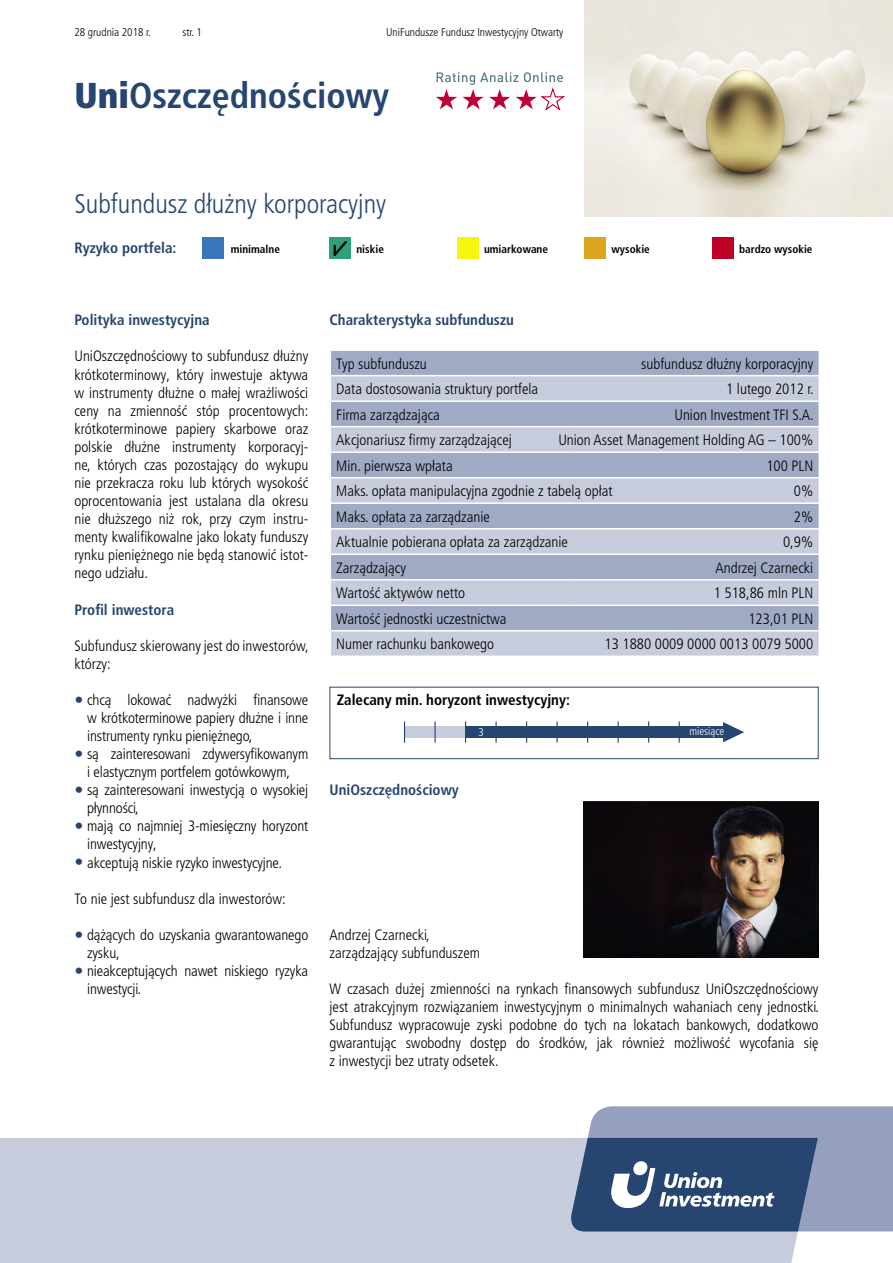
<style>
.page{position:relative;width:893px;height:1263px;background:#fff}
.page>*{position:absolute;margin:0;border:0;box-sizing:border-box;transform-origin:0 0}
.t1{font:700 condensed 36px "Frutiger LT Pro";color:#264570}
.t2{font:300 condensed 27px "Frutiger LT Pro";color:#264570}
.t3{font:300 condensed 15px/18px "Frutiger LT Pro";color:#000}
.t4{font:700 condensed 15px "Frutiger LT Pro";color:#264570}
.t5{font:700 condensed 15px "Frutiger LT Pro";color:#000}
.t6{font:300 condensed 11.25px "Frutiger LT Pro";color:#000}
.t7{font:700 condensed 11.25px "Frutiger LT Pro";color:#000}
.t8{font:300 condensed 11.25px "Frutiger LT Pro";color:#fff}
.s1{font-weight:900}
.s2{font-size:18px;color:#264570}
</style>
<div class="page">
<div style="left:202px;top:238px;width:21px;height:21px;background:#3b76ba"></div>
<div style="left:330px;top:238px;width:21px;height:21px;background:#30a07a"></div>
<svg style="left:334px;top:241px;width:13px;height:15px"></svg>
<div style="left:457px;top:238px;width:21px;height:21px;background:#f7f410"></div>
<div style="left:585px;top:238px;width:21px;height:21px;background:#dda421"></div>
<div style="left:712px;top:238px;width:21px;height:21px;background:#be0027"></div>
<img style="left:585px;top:0;width:308px;height:217px">
<div style="left:0;top:1138px;width:818px;height:125px;background:#c7ccdd"></div>
<svg style="left:568px;top:1106px;width:325px;height:125px;background:#6a7d9e"></svg>
<svg style="left:436px;top:72px;width:129px;height:39px"></svg>
<div style="left:330px;top:687px;width:489px;height:72px;border:1px solid #264570"></div>
<div style="left:331px;top:351px;width:488px;height:24px;background:#a0aac5"></div>
<svg style="left:331px;top:376px;width:488px;height:279px;background:#b6bdd2"></svg>
<hr style="left:330px;top:400px;width:245px;height:2px;background:#fff">
<hr style="left:575px;top:400px;width:245px;height:2px;background:#fff">
<hr style="left:330px;top:426px;width:245px;height:1px;background:#fff">
<hr style="left:575px;top:426px;width:245px;height:1px;background:#fff">
<hr style="left:330px;top:451px;width:245px;height:2px;background:#fff">
<hr style="left:575px;top:451px;width:245px;height:2px;background:#fff">
<hr style="left:330px;top:477px;width:245px;height:1px;background:#fff">
<hr style="left:575px;top:477px;width:245px;height:1px;background:#fff">
<hr style="left:330px;top:502px;width:245px;height:2px;background:#fff">
<hr style="left:575px;top:502px;width:245px;height:2px;background:#fff">
<hr style="left:330px;top:528px;width:245px;height:1px;background:#fff">
<hr style="left:575px;top:528px;width:245px;height:1px;background:#fff">
<hr style="left:330px;top:553px;width:245px;height:2px;background:#fff">
<hr style="left:575px;top:553px;width:245px;height:2px;background:#fff">
<hr style="left:330px;top:579px;width:245px;height:1px;background:#fff">
<hr style="left:575px;top:579px;width:245px;height:1px;background:#fff">
<hr style="left:330px;top:604px;width:245px;height:2px;background:#fff">
<hr style="left:575px;top:604px;width:245px;height:2px;background:#fff">
<hr style="left:330px;top:630px;width:245px;height:1px;background:#fff">
<hr style="left:575px;top:630px;width:245px;height:1px;background:#fff">
<div style="left:404px;top:726px;width:320px;height:12px;background:#264570"></div>
<div style="left:404px;top:726px;width:62px;height:12px;background:#c7ccdd"></div>
<svg style="left:723px;top:722px;width:21px;height:20px"></svg>
<svg style="left:404px;top:721px;width:1px;height:22px"></svg>
<hr style="left:434px;top:721px;width:2px;height:22px;background:#264570">
<svg style="left:465px;top:721px;width:1px;height:22px"></svg>
<hr style="left:495px;top:721px;width:2px;height:22px;background:#264570">
<img style="left:583px;top:801px;width:236px;height:157px">
<p class="t6" style="left:74px;top:26px;width:78px">28 grudnia 2018 r.</p>
<p class="t6" style="left:182px;top:26px;width:21px">str. 1</p>
<p class="t6" style="left:386px;top:26px;width:179px">UniFundusze Fundusz Inwestycyjny Otwarty</p>
<h1 class="t1" style="left:74px;top:75px;width:316px"><span class="s1">Uni</span>Oszczędnościowy</h1>
<h2 class="t2" style="left:74px;top:188px;width:313px">Subfundusz dłużny korporacyjny</h2>
<p class="t4" style="left:74px;top:239px;width:104px">Ryzyko portfela:</p>
<p class="t7" style="left:231px;top:242px;width:51px">minimalne</p>
<p class="t7" style="left:356px;top:242px;width:29px">niskie</p>
<p class="t7" style="left:484px;top:242px;width:66px">umiarkowane</p>
<p class="t7" style="left:612px;top:242px;width:40px">wysokie</p>
<p class="t7" style="left:739px;top:242px;width:75px">bardzo wysokie</p>
<p class="t4" style="left:74px;top:311px;width:137px">Polityka inwestycyjna</p>
<p class="t3" style="left:74px;top:347px;width:235px;text-align:justify">UniOszczędnościowy to subfundusz dłużny krótkoterminowy, który inwestuje aktywa w instrumenty dłużne o małej wrażliwości ceny na zmienność stóp procentowych: krótkoterminowe papiery skarbowe oraz polskie dłużne instrumenty korporacyj&shy;ne, których czas pozostający do wykupu nie przekracza roku lub których wysokość oprocentowania jest ustalana dla okresu nie dłuższego niż rok, przy czym instru&shy;menty kwalifikowalne jako lokaty funduszy rynku pieniężnego nie będą stanowić istot&shy;nego udziału.</p>
<p class="t4" style="left:74px;top:600px;width:101px">Profil inwestora</p>
<p class="t3" style="left:74px;top:637px;width:236px">Subfundusz skierowany jest do inwestorów, którzy:</p>
<p class="t3" style="left:87px;top:691px;width:223px;text-align:justify;text-indent:-13px"><span class="s2">•</span> chcą lokować nadwyżki finansowe w krótkoterminowe papiery dłużne i inne instrumenty rynku pieniężnego,</p>
<p class="t3" style="left:74px;top:745px;width:235px;text-align:center"><span class="s2">•</span> są zainteresowani zdywersyfikowanym i elastycznym portfelem gotówkowym,</p>
<p class="t3" style="left:87px;top:781px;width:223px;text-indent:-13px"><span class="s2">•</span> są zainteresowani inwestycją o wysokiej płynności,</p>
<p class="t3" style="left:87px;top:817px;width:223px;text-indent:-13px"><span class="s2">•</span> mają co najmniej 3-miesięczny horyzont inwestycyjny,</p>
<p class="t3" style="left:74px;top:853px;width:209px"><span class="s2">•</span> akceptują niskie ryzyko inwestycyjne.</p>
<p class="t3" style="left:74px;top:890px;width:213px">To nie jest subfundusz dla inwestorów:</p>
<p class="t3" style="left:87px;top:926px;width:223px;text-indent:-13px"><span class="s2">•</span> dążących do uzyskania gwarantowanego zysku,</p>
<p class="t3" style="left:87px;top:962px;width:223px;text-indent:-13px"><span class="s2">•</span> nieakceptujących nawet niskiego ryzyka inwestycji.</p>
<p class="t4" style="left:330px;top:311px;width:186px">Charakterystyka subfunduszu</p>
<p class="t3" style="left:336px;top:354px;width:92px">Typ subfunduszu</p>
<p class="t3" style="left:641px;top:354px;width:174px">subfundusz dłużny korporacyjny</p>
<p class="t3" style="left:336px;top:380px;width:203px">Data dostosowania struktury portfela</p>
<p class="t3" style="left:726px;top:380px;width:89px">1 lutego 2012 r.</p>
<p class="t3" style="left:336px;top:405px;width:105px">Firma zarządzająca</p>
<p class="t3" style="left:674px;top:405px;width:141px">Union Investment TFI S.A.</p>
<p class="t3" style="left:336px;top:431px;width:177px">Akcjonariusz firmy zarządzającej</p>
<p class="t3" style="left:558px;top:431px;width:256px">Union Asset Management Holding AG – 100%</p>
<p class="t3" style="left:336px;top:457px;width:118px">Min. pierwsza wpłata</p>
<p class="t3" style="left:766px;top:457px;width:48px">100 PLN</p>
<p class="t3" style="left:336px;top:482px;width:278px">Maks. opłata manipulacyjna zgodnie z tabelą opłat</p>
<p class="t3" style="left:794px;top:482px;width:21px">0%</p>
<p class="t3" style="left:336px;top:508px;width:155px">Maks. opłata za zarządzanie</p>
<p class="t3" style="left:794px;top:508px;width:21px">2%</p>
<p class="t3" style="left:336px;top:533px;width:233px">Aktualnie pobierana opłata za zarządzanie</p>
<p class="t3" style="left:783px;top:533px;width:32px">0,9%</p>
<p class="t3" style="left:336px;top:559px;width:71px">Zarządzający</p>
<p class="t3" style="left:715px;top:559px;width:99px">Andrzej Czarnecki</p>
<p class="t3" style="left:336px;top:584px;width:130px">Wartość aktywów netto</p>
<p class="t3" style="left:714px;top:584px;width:101px">1 518,86 mln PLN</p>
<p class="t3" style="left:336px;top:610px;width:172px">Wartość jednostki uczestnictwa</p>
<p class="t3" style="left:748px;top:610px;width:66px">123,01 PLN</p>
<p class="t3" style="left:336px;top:635px;width:159px">Numer rachunku bankowego</p>
<p class="t3" style="left:604px;top:635px;width:210px">13 1880 0009 0000 0013 0079 5000</p>
<p class="t5" style="left:337px;top:691px;width:235px">Zalecany min. horyzont inwestycyjny:</p>
<p class="t4" style="left:330px;top:781px;width:131px">UniOszczędnościowy</p>
<p class="t8" style="left:478px;top:726px;width:7px">3</p>
<p class="t8" style="left:689px;top:725px;width:37px">miesiące</p>
<p class="t3" style="left:330px;top:926px;width:152px">Andrzej Czarnecki, zarządzający subfunduszem</p>
<p class="t3" style="left:330px;top:980px;width:491px;text-align:justify">W czasach dużej zmienności na rynkach finansowych subfundusz UniOszczędnościowy jest atrakcyjnym rozwiązaniem inwestycyjnym o minimalnych wahaniach ceny jednostki.<br>Subfundusz wypracowuje zyski podobne do tych na lokatach bankowych, dodatkowo gwarantując swobodny dostęp do środków, jak również możliwość wycofania się z inwestycji bez utraty odsetek.</p>
</div>
